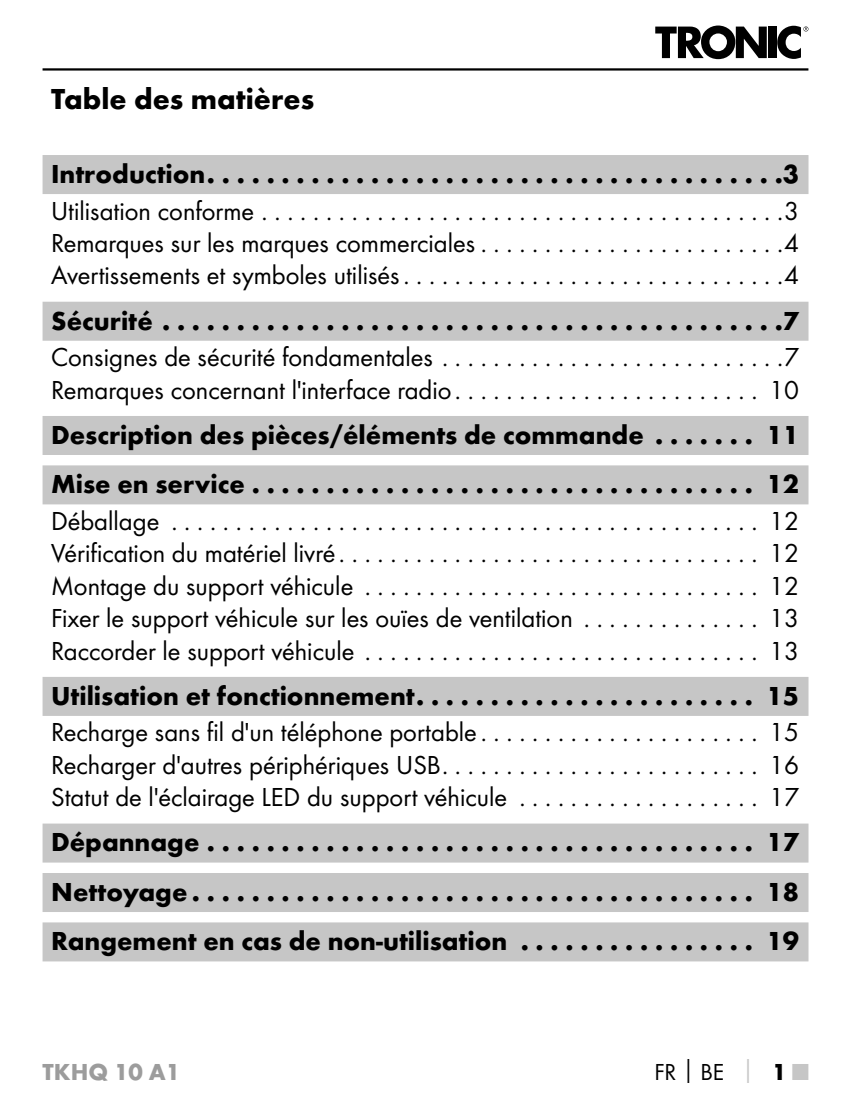
<style>
.page{position:relative;width:851px;height:1106px;background:#fff}
.page>*{position:absolute;margin:0;border:0;box-sizing:border-box;transform-origin:0 0}
.t1{font:700 30px "Futura";color:#000}
.t2{font:27px/32.4px "Futura Boo";color:#000;text-align:justify}
.t3{font:700 27px/49.5px "Futura";color:#000}
.t4{font:700 24px "Futura";color:#9c9c9c}
.t5{font:24px "Futura Boo";color:#000}
.s1{font-family:"Futura";font-weight:700}
.s2{font-family:"Futura";font-weight:700;color:#c6c6c6}
</style>
<div class="page">
<hr style="left:43px;top:68px;width:765px;height:3px;background:#000">
<svg style="left:655px;top:26px;width:111px;height:33px"></svg>
<div style="left:768px;top:27px;width:8px;height:31px;background:#000"></div>
<svg style="left:777px;top:26px;width:31px;height:33px"></svg>
<div style="left:43px;top:155px;width:765px;height:39px;background:#c6c6c6"></div>
<div style="left:43px;top:302px;width:765px;height:39px;background:#c6c6c6"></div>
<div style="left:43px;top:416px;width:765px;height:39px;background:#c6c6c6"></div>
<div style="left:43px;top:465px;width:765px;height:39px;background:#c6c6c6"></div>
<div style="left:43px;top:677px;width:765px;height:39px;background:#c6c6c6"></div>
<div style="left:43px;top:823px;width:765px;height:39px;background:#c6c6c6"></div>
<div style="left:43px;top:873px;width:765px;height:39px;background:#c6c6c6"></div>
<div style="left:43px;top:922px;width:765px;height:39px;background:#c6c6c6"></div>
<p class="t1" style="left:51px;top:80px;width:265px">Table des matières</p>
<p class="t3" style="left:51px;top:149px;width:749px">Introduction . . . . . . . . . . . . . . . . . . . . . . . . . . . . . . . . . . . . . . 3</p>
<p class="t2" style="left:51px;top:194px;width:749px">Utilisation conforme . . . . . . . . . . . . . . . . . . . . . . . . . . . . . . . . . . . . . . . . 3<br>Remarques sur les marques commerciales . . . . . . . . . . . . . . . . . . . . . . . 4<br>Avertissements et symboles utilisés . . . . . . . . . . . . . . . . . . . . . . . . . . . . . 4</p>
<p class="t3" style="left:51px;top:295px;width:749px">Sécurité . . . . . . . . . . . . . . . . . . . . . . . . . . . . . . . . . . . . . . . . . 7</p>
<p class="t2" style="left:51px;top:341px;width:749px">Consignes de sécurité fondamentales . . . . . . . . . . . . . . . . . . . . . . . . . . 7<br>Remarques concernant l'interface radio . . . . . . . . . . . . . . . . . . . . . . . . 10</p>
<p class="t3" style="left:51px;top:409px;width:749px">Description des pièces/éléments de commande . . . . . . . 11<br>Mise en service . . . . . . . . . . . . . . . . . . . . . . . . . . . . . . . . . . 12</p>
<p class="t2" style="left:51px;top:504px;width:749px">Déballage . . . . . . . . . . . . . . . . . . . . . . . . . . . . . . . . . . . . . . . . . . . . . . 12<br>Vérification du matériel livré . . . . . . . . . . . . . . . . . . . . . . . . . . . . . . . . . 12<br>Montage du support véhicule . . . . . . . . . . . . . . . . . . . . . . . . . . . . . . . 12<br>Fixer le support véhicule sur les ouïes de ventilation . . . . . . . . . . . . . . 13<br>Raccorder le support véhicule . . . . . . . . . . . . . . . . . . . . . . . . . . . . . . . 13</p>
<p class="t3" style="left:51px;top:670px;width:749px">Utilisation et fonctionnement . . . . . . . . . . . . . . . . . . . . . . . 15</p>
<p class="t2" style="left:51px;top:716px;width:749px">Recharge sans fil d'un téléphone portable . . . . . . . . . . . . . . . . . . . . . . 15<br>Recharger d'autres périphériques USB . . . . . . . . . . . . . . . . . . . . . . . . . 16<br>Statut de l'éclairage LED du support véhicule . . . . . . . . . . . . . . . . . . . 17</p>
<p class="t3" style="left:51px;top:817px;width:749px;text-align:justify">Dépannage . . . . . . . . . . . . . . . . . . . . . . . . . . . . . . . . . . . . . 17<br>Nettoyage . . . . . . . . . . . . . . . . . . . . . . . . . . . . . . . . . . . . . . 18<br>Rangement en cas de non-utilisation . . . . . . . . . . . . . . . . 19</p>
<p class="t4" style="left:43px;top:1057px;width:139px">TKHQ 10 A1</p>
<p class="t5" style="left:654px;top:1058px;width:155px">FR<span class="s1">│</span>BE <span class="s2">│</span> <span class="s1">1</span> <span class="s2">■</span></p>
</div>
